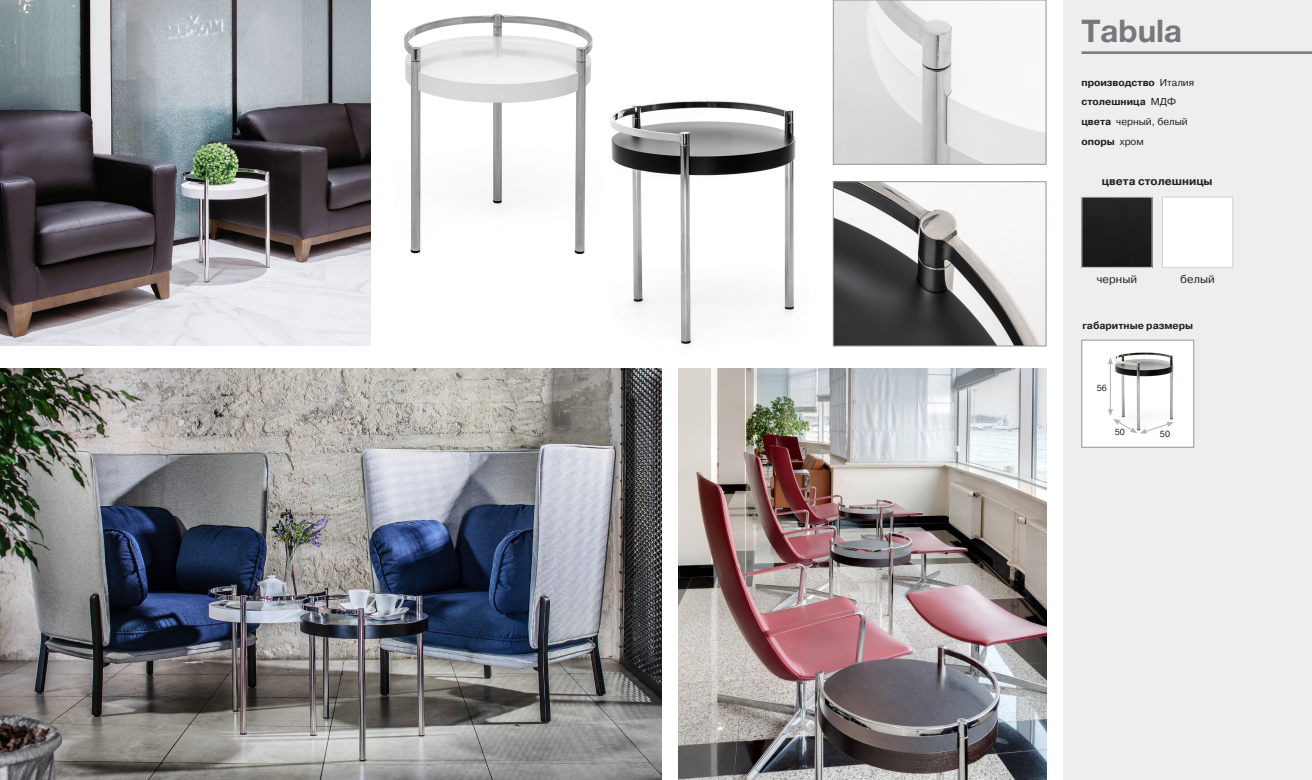
<style>
.page{position:relative;width:1312px;height:780px;background:#fff}
.page>*{position:absolute;margin:0;border:0;box-sizing:border-box;transform-origin:0 0}
.name{font:700 31.25px "Helvetica Neue LTCYR";color:#76787b}
.заголовок{font:700 11.25px "Pragmatica C";color:#231f20}
.подпись{font:11.25px "Pragmatica C";letter-spacing:.01em;color:#231f20}
.характеристики_2{font:700 10px "Pragmatica C";color:#231f20}
.характеристики_2-2{font:10px "Pragmatica C";color:#231f20}
.zagolovok{font:700 10px "Pragmatica C";color:#231f20}
.размеры{font:8.75px "Pragmatica C";color:#231f20}
.s1{font-weight:400}
.s2{font-weight:700}
</style>
<div class="page">
<div style="left:1063px;top:0;width:248px;height:780px;background:#eeeeef"></div>
<hr style="left:1081px;top:51px;width:230px;height:3px;background:#76787b">
<img style="left:610px;top:101px;width:186px;height:245px">
<img style="left:404px;top:13px;width:189px;height:242px">
<img style="left:0;top:369px;width:661px;height:411px">
<img style="left:678px;top:369px;width:367px;height:411px">
<img style="left:835px;top:2px;width:208px;height:160px">
<div style="left:833px;top:0;width:212px;height:164px;border:1px solid #939598"></div>
<img style="left:835px;top:184px;width:208px;height:160px">
<div style="left:833px;top:182px;width:212px;height:164px;border:1px solid #939598"></div>
<img style="left:0;top:0;width:370px;height:346px">
<div style="left:1083px;top:199px;width:67px;height:67px;background:#1e1d1c"></div>
<div style="left:1081px;top:197px;width:71px;height:71px;border:1px solid #d1d2d4"></div>
<div style="left:1161px;top:197px;width:71px;height:71px;background:#fff;border:1px solid #d1d2d4"></div>
<div style="left:1081px;top:340px;width:112px;height:107px;background:#fff;border:1px solid #939598"></div>
<img style="left:1110px;top:352px;width:64px;height:71px">
<hr style="left:1109px;top:362px;width:1px;height:48px;background:#b2b3b7">
<svg style="left:1108px;top:357px;width:4px;height:8px"></svg>
<svg style="left:1108px;top:408px;width:65px;height:25px"></svg>
<p class="name" style="left:1081px;top:13px;width:102px">Tabula</p>
<p class="характеристики_2" style="left:1081px;top:77px;width:114px">производство <span class="s1">Италия</span></p>
<p class="характеристики_2" style="left:1081px;top:97px;width:96px">столешница <span class="s1">МДФ</span></p>
<p class="характеристики_2-2" style="left:1081px;top:116px;width:108px"><span class="s2">цвета</span> черный, белый</p>
<p class="характеристики_2" style="left:1081px;top:136px;width:64px">опоры <span class="s1">хром</span></p>
<p class="заголовок" style="left:1101px;top:175px;width:112px">цвета столешницы</p>
<p class="подпись" style="left:1096px;top:273px;width:42px">черный</p>
<p class="подпись" style="left:1179px;top:273px;width:36px">белый</p>
<p class="zagolovok" style="left:1082px;top:320px;width:112px">габаритные размеры</p>
<p class="размеры" style="left:1096px;top:383px;width:12px">56</p>
<p class="размеры" style="left:1114px;top:427px;width:12px">50</p>
<p class="размеры" style="left:1159px;top:429px;width:12px">50</p>
</div>
